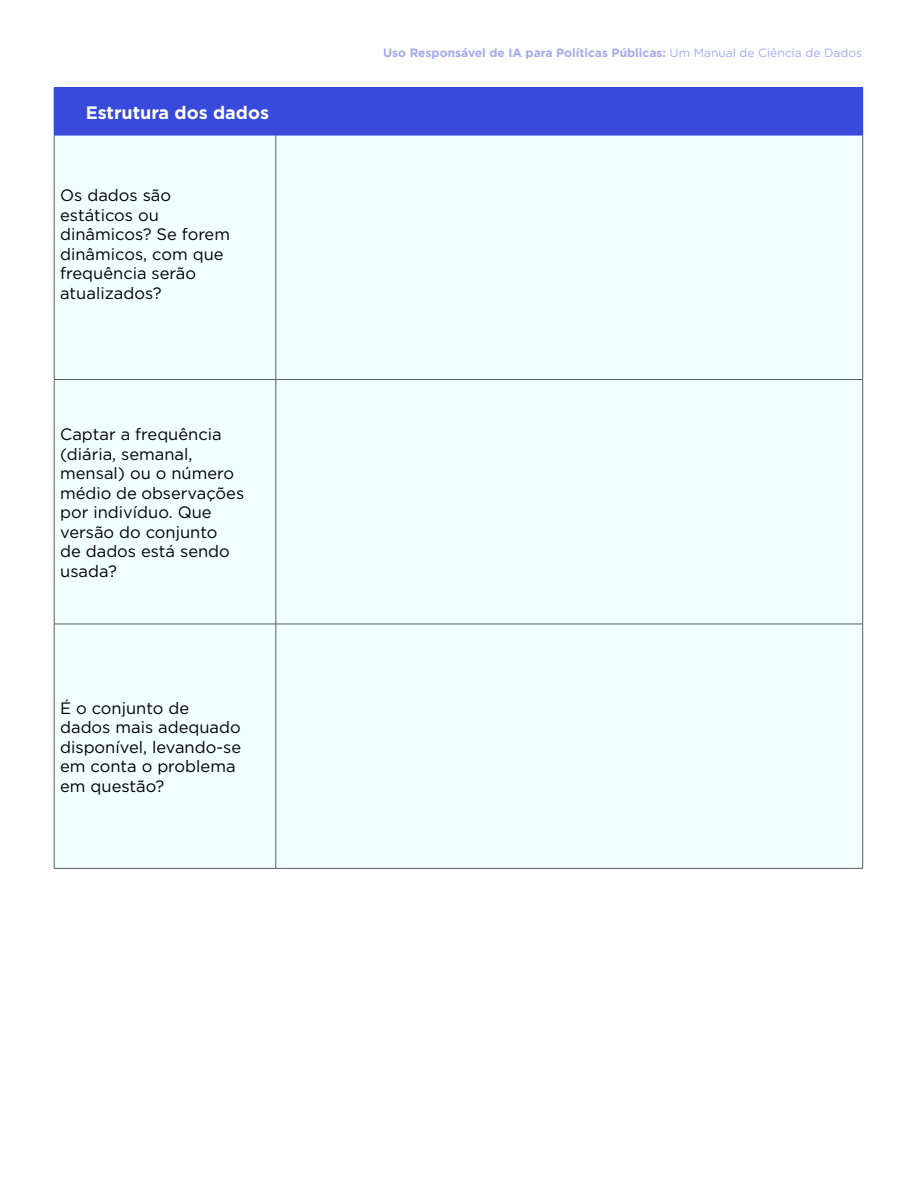
<style>
.page{position:relative;width:918px;height:1188px;background:#fff}
.page>*{position:absolute;margin:0;border:0;box-sizing:border-box;transform-origin:0 0}
.t1{font:700 18px "Gotham";color:#fff}
.t2{font:16.5px/19.5px "Gotham";color:#000}
.t3{font:700 12px "Gotham";color:#374adb}
.s1{font-weight:400}
</style>
<div class="page">
<div style="left:54px;top:88px;width:809px;height:47px;background:#374adb"></div>
<div style="left:55px;top:136px;width:807px;height:732px;background:#f2ffff"></div>
<hr style="left:54px;top:135px;width:1px;height:244px;background:#5a5a5a">
<hr style="left:276px;top:135px;width:1px;height:244px;background:#5a5a5a">
<hr style="left:862px;top:135px;width:1px;height:244px;background:#5a5a5a">
<hr style="left:54px;top:379px;width:222px;height:1px;background:#5a5a5a">
<hr style="left:54px;top:380px;width:1px;height:244px;background:#5a5a5a">
<hr style="left:276px;top:379px;width:587px;height:1px;background:#5a5a5a">
<hr style="left:276px;top:380px;width:1px;height:244px;background:#5a5a5a">
<hr style="left:862px;top:380px;width:1px;height:244px;background:#5a5a5a">
<hr style="left:54px;top:624px;width:222px;height:1px;background:#5a5a5a">
<hr style="left:54px;top:624px;width:1px;height:244px;background:#5a5a5a">
<hr style="left:276px;top:624px;width:587px;height:1px;background:#5a5a5a">
<hr style="left:276px;top:624px;width:1px;height:244px;background:#5a5a5a">
<hr style="left:862px;top:624px;width:1px;height:244px;background:#5a5a5a">
<hr style="left:54px;top:868px;width:222px;height:1px;background:#5a5a5a">
<hr style="left:276px;top:868px;width:587px;height:1px;background:#5a5a5a">
<hr style="left:54px;top:87px;width:222px;height:1px;background:#374adb">
<hr style="left:276px;top:87px;width:587px;height:1px;background:#374adb">
<hr style="left:54px;top:135px;width:222px;height:1px;background:#374adb">
<hr style="left:276px;top:135px;width:587px;height:1px;background:#374adb">
<p class="t1" style="left:86px;top:100px;width:185px">Estrutura dos dados</p>
<p class="t2" style="left:60px;top:185px;width:171px">Os dados são estáticos ou dinâmicos? Se forem dinâmicos, com que frequência serão atualizados?</p>
<p class="t2" style="left:60px;top:424px;width:186px">Captar a frequência (diária, semanal, mensal) ou o número médio de observações por indivíduo. Que versão do conjunto<br>de dados está sendo usada?</p>
<p class="t2" style="left:60px;top:698px;width:182px">É o conjunto de dados mais adequado disponível, levando-se em conta o problema em questão?</p>
<p class="t3" style="left:383px;top:44px;width:481px">Uso Responsável de IA para Políticas Públicas: <span class="s1">Um Manual de Ciência de Dados</span></p>
</div>
